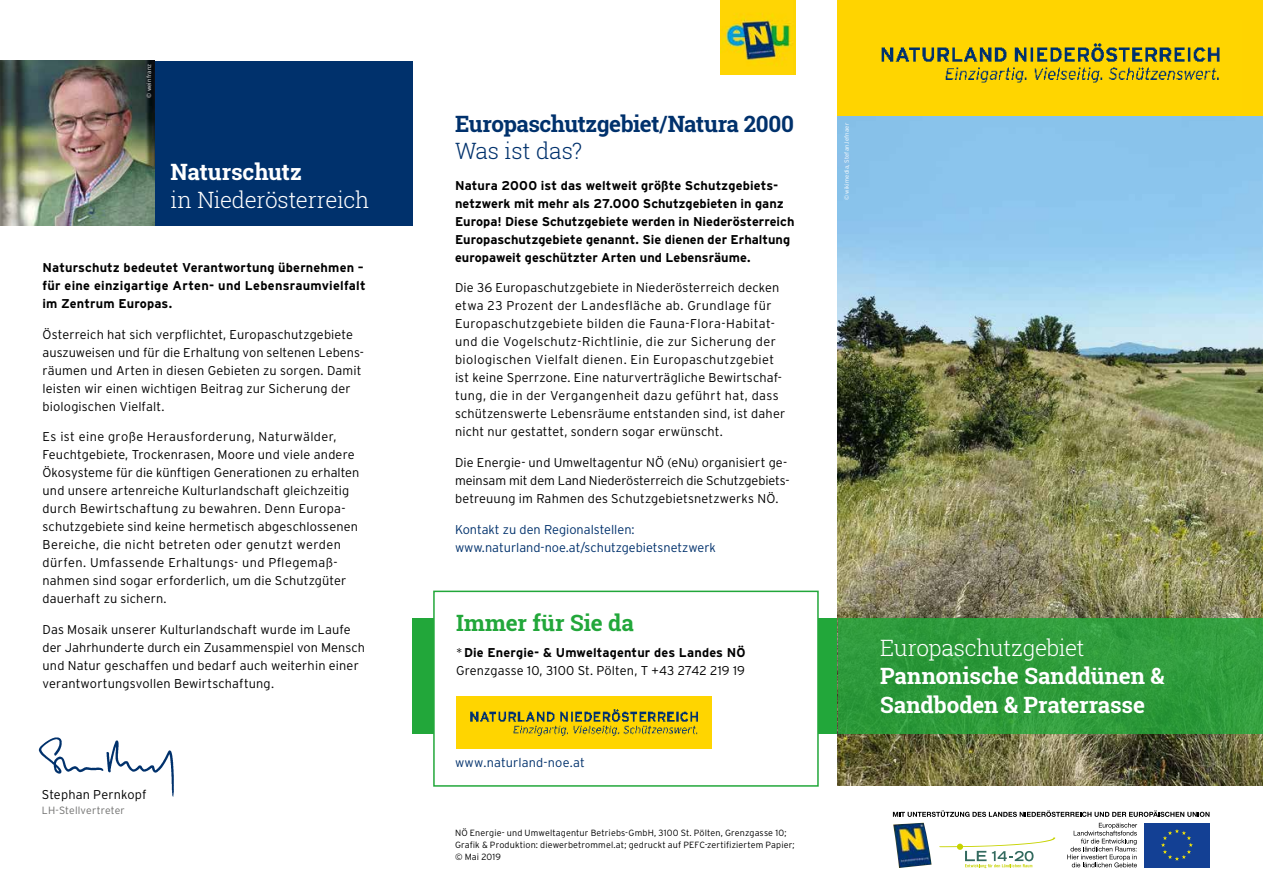
<style>
.page{position:relative;width:1263px;height:893px;background:#fff}
.page>*{position:absolute;margin:0;border:0;box-sizing:border-box;transform-origin:0 0}
.t1{font:700 22.5px/28.5px "Roboto Slab";letter-spacing:-.005em;color:#fff}
.t2{font:300 22.5px "Roboto Slab";letter-spacing:-.015em;color:#fff}
.t3{font:700 22.5px "Roboto Slab";letter-spacing:-.02em;color:#00316c}
.t4{font:700 22.5px "Roboto Slab";color:#22a73a}
.t5{font:300 22.5px "Roboto Slab";letter-spacing:-.005em;color:#00316c}
.t6{font:300 12.75px/18px "Interstate";letter-spacing:.01em;color:#000}
.t7{font:700 12.75px/18px "Interstate";letter-spacing:.005em;color:#000}
.t8{font:300 12.75px/18px "Interstate";color:#00316c}
.t9{font:300 10.5px "Interstate";letter-spacing:.01em;color:#6f6f6e}
.t10{font:300 9px/12.3px "Interstate";letter-spacing:.015em;color:#000}
.t11{font:300 6px "Interstate";letter-spacing:.02em;color:#fff}
.s1{font-weight:700}
</style>
<div class="page">
<div style="left:412px;top:618px;width:426px;height:116px;background:#22a73a"></div>
<div style="left:155px;top:61px;width:257px;height:165px;background:#00316c"></div>
<img style="left:838px;top:116px;width:425px;height:670px">
<div style="left:838px;top:618px;width:425px;height:116px;background:#2f9b3c"></div>
<img style="left:38px;top:737px;width:136px;height:60px">
<svg style="left:939px;top:837px;width:116px;height:31px"></svg>
<img style="left:893px;top:823px;width:38px;height:45px">
<svg style="left:893px;top:810px;width:316px;height:7px"></svg>
<div style="left:1144px;top:823px;width:66px;height:44px;background:#134094"></div>
<svg style="left:1161px;top:829px;width:32px;height:32px"></svg>
<svg style="left:1067px;top:823px;width:70px;height:44px"></svg>
<img style="left:0;top:61px;width:155px;height:165px">
<div style="left:838px;top:0;width:425px;height:116px;background:#ffd400"></div>
<img style="left:881px;top:43px;width:339px;height:40px">
<div style="left:433px;top:591px;width:386px;height:196px;background:#fff;border:2px solid #22a73a"></div>
<img style="left:457px;top:697px;width:254px;height:51px">
<img style="left:720px;top:0;width:75px;height:75px">
<p class="t11" style="left:146px;top:98px;width:36px;rotate:-90deg">© weinfranz</p>
<h1 class="t1" style="left:170px;top:157px;width:133px">Naturschutz</h1>
<h1 class="t2" style="left:170px;top:185px;width:200px">in Niederösterreich</h1>
<p class="t7" style="left:43px;top:258px;width:325px">Naturschutz bedeutet Verantwortung übernehmen – für eine einzigartige Arten- und Lebensraumvielfalt im Zentrum Europas.</p>
<p class="t6" style="left:43px;top:325px;width:323px">Österreich hat sich verpflichtet, Europaschutzgebiete auszuweisen und für die Erhaltung von seltenen Lebens&shy;räumen und Arten in diesen Gebieten zu sorgen. Damit leisten wir einen wichtigen Beitrag zur Sicherung der biologischen Vielfalt.</p>
<p class="t6" style="left:43px;top:428px;width:318px">Es ist eine große Herausforderung, Naturwälder, Feuchtgebiete, Trockenrasen, Moore und viele andere Ökosysteme für die künftigen Generationen zu erhalten und unsere artenreiche Kulturlandschaft gleichzeitig durch Bewirtschaftung zu bewahren. Denn Europa&shy;schutzgebiete sind keine hermetisch abgeschlossenen Bereiche, die nicht betreten oder genutzt werden dürfen. Umfassende Erhaltungs- und Pflegemaß&shy;nahmen sind sogar erforderlich, um die Schutzgüter dauerhaft zu sichern.</p>
<p class="t6" style="left:43px;top:621px;width:324px">Das Mosaik unserer Kulturlandschaft wurde im Laufe der Jahrhunderte durch ein Zusammenspiel von Mensch und Natur geschaffen und bedarf auch weiterhin einer verantwortungsvollen Bewirtschaftung.</p>
<p class="t6" style="left:42px;top:785px;width:106px">Stephan Pernkopf</p>
<p class="t9" style="left:42px;top:804px;width:84px">LH-Stellvertreter</p>
<h1 class="t3" style="left:455px;top:108px;width:341px">Europaschutzgebiet/Natura 2000</h1>
<h1 class="t5" style="left:455px;top:135px;width:129px">Was ist das?</h1>
<p class="t7" style="left:455px;top:176px;width:341px">Natura 2000 ist das weltweit größte Schutzgebiets&shy;netzwerk mit mehr als 27.000 Schutzgebieten in ganz Europa! Diese Schutzgebiete werden in Niederösterreich Europaschutzgebiete genannt. Sie dienen der Erhaltung europaweit geschützter Arten und Lebensräume.</p>
<p class="t6" style="left:455px;top:279px;width:332px">Die 36 Europaschutzgebiete in Niederösterreich decken etwa 23 Prozent der Landesfläche ab. Grundlage für Europaschutzgebiete bilden die Fauna-Flora-Habitat&shy;und die Vogelschutz-Richtlinie, die zur Sicherung der biologischen Vielfalt dienen. Ein Europaschutzgebiet ist keine Sperrzone. Eine naturverträgliche Bewirtschaf&shy;tung, die in der Vergangenheit dazu geführt hat, dass schützenswerte Lebensräume entstanden sind, ist daher nicht nur gestattet, sondern sogar erwünscht.</p>
<p class="t6" style="left:455px;top:453px;width:336px">Die Energie- und Umweltagentur NÖ (eNu) organisiert ge&shy;meinsam mit dem Land Niederösterreich die Schutzgebiets&shy;betreuung im Rahmen des Schutzgebietsnetzwerks NÖ.</p>
<p class="t8" style="left:455px;top:520px;width:262px">Kontakt zu den Regionalstellen: www.naturland-noe.at/schutzgebietsnetzwerk</p>
<h1 class="t4" style="left:456px;top:607px;width:179px">Immer für Sie da</h1>
<p class="t6" style="left:456px;top:644px;width:291px">*<span class="s1">Die Energie- &amp; Umweltagentur des Landes NÖ<br></span>Grenzgasse 10, 3100 St. Pölten, T +43 2742 219 19</p>
<p class="t8" style="left:455px;top:754px;width:131px">www.naturland-noe.at</p>
<p class="t10" style="left:455px;top:826px;width:341px">NÖ Energie- und Umweltagentur Betriebs-GmbH, 3100 St. Pölten, Grenzgasse 10;<br>Grafik &amp; Produktion: diewerbetrommel.at; gedruckt auf PEFC-zertifiziertem Papier; © Mai 2019</p>
<p class="t11" style="left:843px;top:200px;width:79px;rotate:-90deg">© wikimedia, Stefan.lefnaer</p>
<h1 class="t2" style="left:880px;top:632px;width:206px">Europaschutzgebiet</h1>
<h1 class="t1" style="left:880px;top:661px;width:286px">Pannonische Sanddünen &amp;<br>Sandboden &amp; Praterrasse</h1>
</div>
